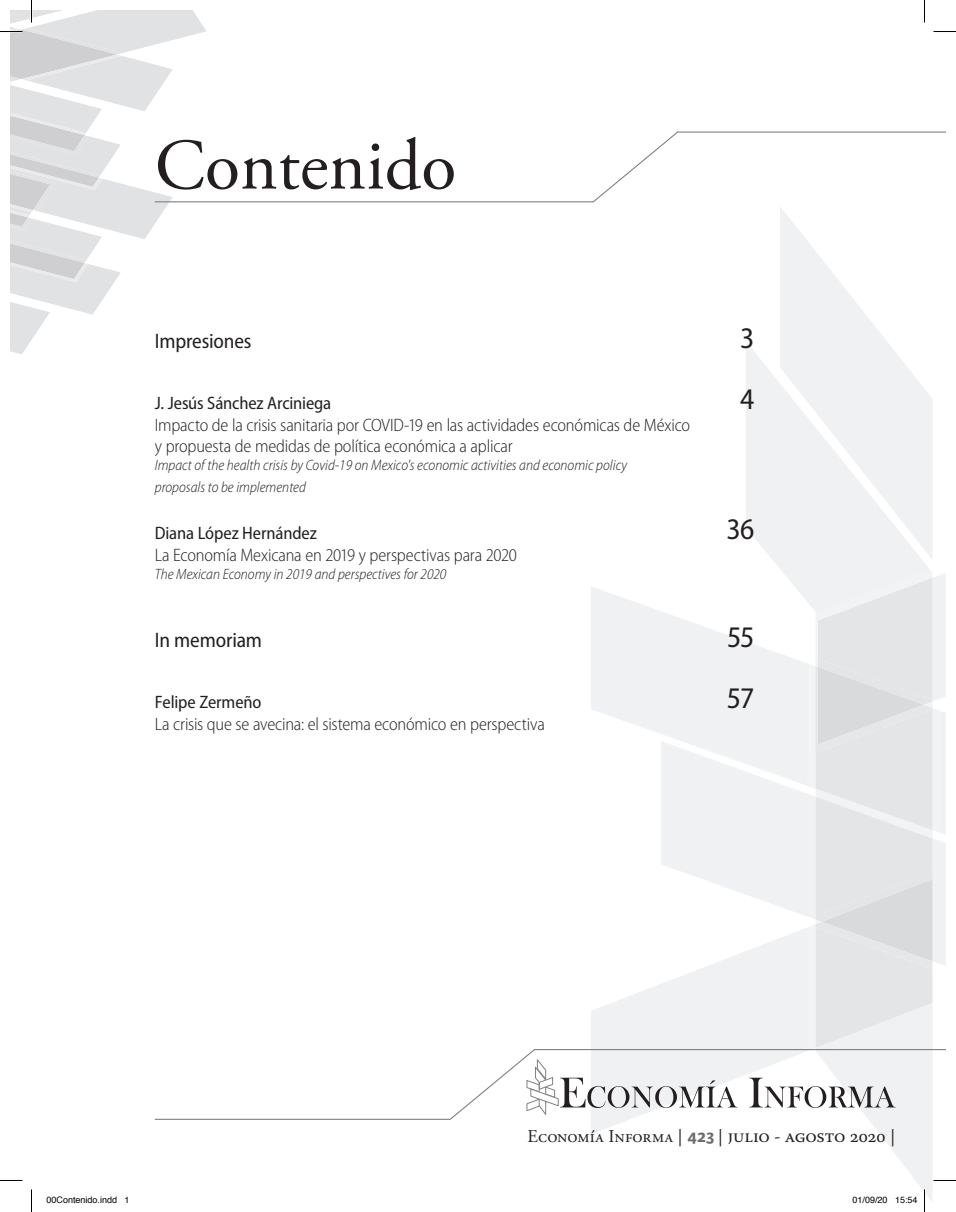
<style>
.page{position:relative;width:956px;height:1212px;background:#fff}
.page>*{position:absolute;margin:0;border:0;box-sizing:border-box;transform-origin:0 0}
.t1{font:72px "Adobe Garamond Pro";color:#231f20}
.t2{font:semi-condensed 30px "Myriad Pro";color:#231f20}
.t3{font:semi-condensed 21px "Myriad Pro";letter-spacing:-.01em;color:#231f20}
.t4{font:300 semi-condensed 18px/21.8px "Myriad Pro";letter-spacing:-.01em;color:#231f20}
.t5{font:semi-condensed 18px "Myriad Pro";letter-spacing:-.005em;color:#231f20}
.t6{font:18px "Warnock Pro";letter-spacing:-.015em;color:#231f20}
.t7{font:italic 300 semi-condensed 15px/21.8px "Myriad Pro";color:#231f20}
.t8{font:9px "Helvetica";color:#000}
.s1{font-family:"Adobe Garamond Pro"}
.s2{font-family:"Karmina Sans";font-weight:700;color:#6c6d70}
</style>
<div class="page">
<svg style="left:780px;top:207px;width:89px;height:112px;fill:#f0f1f2"></svg>
<svg style="left:746px;top:319px;width:156px;height:42px;fill:#f0f1f2"></svg>
<svg style="left:216px;top:131px;width:730px;height:72px"></svg>
<svg style="left:154px;top:1056px;width:372px;height:64px"></svg>
<svg style="left:933px;top:31px;width:23px;height:1px"></svg>
<svg style="left:0;top:0;width:216px;height:354px"></svg>
<svg style="left:31px;top:1189px;width:1px;height:22px"></svg>
<svg style="left:924px;top:0;width:1px;height:22px"></svg>
<svg style="left:526px;top:361px;width:430px;height:850px"></svg>
<h1 class="t1" style="left:155px;top:122px;width:303px">Contenido</h1>
<p class="t3" style="left:155px;top:327px;width:98px">Impresiones</p>
<h2 class="t2" style="left:740px;top:319px;width:16px">3</h2>
<p class="t5" style="left:155px;top:392px;width:178px">J. Jesús Sánchez Arciniega</p>
<h2 class="t2" style="left:740px;top:380px;width:16px">4</h2>
<p class="t4" style="left:155px;top:413px;width:537px">Impacto de la crisis sanitaria por COVID-19 en las actividades económicas de México y propuesta de medidas de política económica a aplicar</p>
<p class="t7" style="left:155px;top:454px;width:474px">Impact of the health crisis by Covid-19 on Mexico's economic activities and economic policy proposals to be implemented</p>
<p class="t5" style="left:155px;top:522px;width:164px">Diana López Hernández</p>
<h2 class="t2" style="left:726px;top:510px;width:29px">36</h2>
<p class="t4" style="left:155px;top:543px;width:364px">La Economía Mexicana en 2019 y perspectivas para 2020</p>
<p class="t7" style="left:155px;top:562px;width:293px">The Mexican Economy in 2019 and perspectives for 2020</p>
<p class="t3" style="left:155px;top:627px;width:109px">In memoriam</p>
<h2 class="t2" style="left:727px;top:618px;width:29px">55</h2>
<p class="t5" style="left:155px;top:691px;width:108px">Felipe Zermeño</p>
<h2 class="t2" style="left:727px;top:679px;width:29px">57</h2>
<p class="t4" style="left:155px;top:713px;width:391px">La crisis que se avecina: el sistema económico en perspectiva</p>
<p class="t6" style="left:527px;top:1124px;width:370px"><span class="s1">Economía Informa</span> | <span class="s2">423</span> | julio - agosto 2020 |</p>
<p class="t8" style="left:46px;top:1192px;width:85px">00Contenido.indd 1</p>
<p class="t8" style="left:852px;top:1192px;width:67px">01/09/20 15:54</p>
</div>
